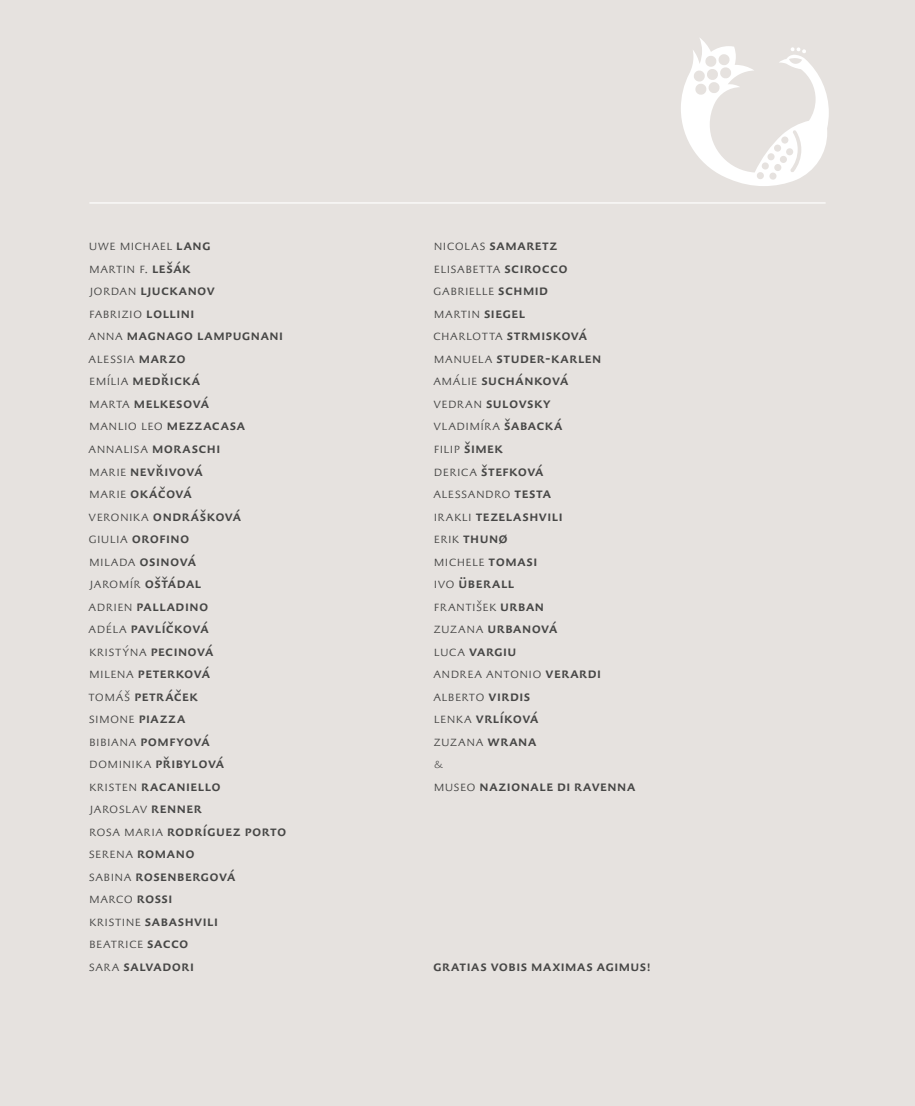
<style>
.page{position:relative;width:915px;height:1106px;background:#fff}
.page>*{position:absolute;margin:0;border:0;box-sizing:border-box;transform-origin:0 0}
.tabula_body{font:500 15.45px "Palatino Sans Com";letter-spacing:.04em;color:#474746}
.tabula_body-2{font:300 15.45px "Palatino Sans Com";letter-spacing:.04em;color:#474746}
.tabula_body-3{font:500 15.45px "Palatino Sans Com";letter-spacing:.08em;color:#474746}
.tabula_body-4{font:300 10.5px "Palatino Sans Com";color:#474746}
.s1{font-weight:500}
.s2{font-weight:300}
</style>
<div class="page">
<div style="left:0;top:0;width:914px;height:1106px;background:#e6e2df"></div>
<hr style="left:89px;top:202px;width:736px;height:1px;background:#fff">
<svg style="left:681px;top:38px;width:147px;height:148px"></svg>
<p class="tabula_body-2" style="left:89px;top:236px;width:123px">uwe michael <span class="s1">lang</span></p>
<p class="tabula_body-2" style="left:89px;top:258px;width:103px">martin f. <span class="s1">lešák</span></p>
<p class="tabula_body" style="left:90px;top:280px;width:126px"><span class="s2">jordan</span> ljuckanov</p>
<p class="tabula_body-2" style="left:89px;top:303px;width:107px">fabrizio <span class="s1">lollini</span></p>
<p class="tabula_body" style="left:89px;top:325px;width:196px"><span class="s2">anna</span> magnago lampugnani</p>
<p class="tabula_body-2" style="left:89px;top:348px;width:99px">alessia <span class="s1">marzo</span></p>
<p class="tabula_body" style="left:89px;top:370px;width:112px"><span class="s2">emília</span> medřická</p>
<p class="tabula_body" style="left:89px;top:393px;width:120px"><span class="s2">marta</span> melkesová</p>
<p class="tabula_body-2" style="left:89px;top:416px;width:156px">manlio leo <span class="s1">mezzacasa</span></p>
<p class="tabula_body-2" style="left:89px;top:438px;width:133px">annalisa <span class="s1">moraschi</span></p>
<p class="tabula_body" style="left:89px;top:460px;width:114px"><span class="s2">marie</span> nevřivová</p>
<p class="tabula_body" style="left:89px;top:483px;width:103px"><span class="s2">marie</span> okáčová</p>
<p class="tabula_body" style="left:89px;top:505px;width:153px"><span class="s2">veronika</span> ondrášková</p>
<p class="tabula_body" style="left:88px;top:528px;width:102px"><span class="s2">giulia</span> orofino</p>
<p class="tabula_body" style="left:89px;top:550px;width:107px"><span class="s2">milada</span> osinová</p>
<p class="tabula_body-2" style="left:90px;top:573px;width:113px">jaromír <span class="s1">ošťádal</span></p>
<p class="tabula_body" style="left:89px;top:595px;width:121px"><span class="s2">adrien</span> palladino</p>
<p class="tabula_body" style="left:89px;top:618px;width:120px"><span class="s2">adéla</span> pavlíčková</p>
<p class="tabula_body-2" style="left:89px;top:641px;width:125px">kristýna <span class="s1">pecinová</span></p>
<p class="tabula_body" style="left:89px;top:663px;width:121px"><span class="s2">milena</span> peterková</p>
<p class="tabula_body" style="left:88px;top:685px;width:111px"><span class="s2">tomáš</span> petráček</p>
<p class="tabula_body-2" style="left:89px;top:708px;width:97px">simone <span class="s1">piazza</span></p>
<p class="tabula_body" style="left:89px;top:730px;width:121px"><span class="s2">bibiana</span> pomfyová</p>
<p class="tabula_body" style="left:89px;top:753px;width:136px"><span class="s2">dominika</span> přibylová</p>
<p class="tabula_body" style="left:89px;top:775px;width:133px"><span class="s2">kristen</span> racaniello</p>
<p class="tabula_body-2" style="left:90px;top:798px;width:111px">jaroslav <span class="s1">renner</span></p>
<p class="tabula_body" style="left:89px;top:820px;width:199px"><span class="s2">rosa maria</span> rodríguez porto</p>
<p class="tabula_body-2" style="left:89px;top:843px;width:107px">serena <span class="s1">romano</span></p>
<p class="tabula_body" style="left:89px;top:865px;width:147px"><span class="s2">sabina</span> rosenbergová</p>
<p class="tabula_body-2" style="left:89px;top:888px;width:85px">marco <span class="s1">rossi</span></p>
<p class="tabula_body" style="left:89px;top:910px;width:130px"><span class="s2">kristine</span> sabashvili</p>
<p class="tabula_body-2" style="left:89px;top:933px;width:101px">beatrice <span class="s1">sacco</span></p>
<p class="tabula_body" style="left:89px;top:955px;width:107px"><span class="s2">sara</span> salvadori</p>
<p class="tabula_body" style="left:433px;top:235px;width:125px"><span class="s2">nicolas</span> samaretz</p>
<p class="tabula_body-2" style="left:433px;top:258px;width:135px">elisabetta <span class="s1">scirocco</span></p>
<p class="tabula_body-2" style="left:433px;top:281px;width:117px">gabrielle <span class="s1">schmid</span></p>
<p class="tabula_body-2" style="left:433px;top:303px;width:93px">martin <span class="s1">siegel</span></p>
<p class="tabula_body" style="left:433px;top:325px;width:155px"><span class="s2">charlotta</span> strmisková</p>
<p class="tabula_body" style="left:433px;top:348px;width:169px"><span class="s2">manuela</span> studer-karlen</p>
<p class="tabula_body" style="left:433px;top:370px;width:135px"><span class="s2">amálie</span> suchánková</p>
<p class="tabula_body" style="left:433px;top:393px;width:119px"><span class="s2">vedran</span> sulovsky</p>
<p class="tabula_body-2" style="left:433px;top:416px;width:130px">vladimíra <span class="s1">šabacká</span></p>
<p class="tabula_body-2" style="left:433px;top:438px;width:70px">filip <span class="s1">šimek</span></p>
<p class="tabula_body" style="left:433px;top:460px;width:110px"><span class="s2">derica</span> štefková</p>
<p class="tabula_body-2" style="left:433px;top:483px;width:118px">alessandro <span class="s1">testa</span></p>
<p class="tabula_body" style="left:433px;top:505px;width:130px"><span class="s2">irakli</span> tezelashvili</p>
<p class="tabula_body" style="left:433px;top:528px;width:76px"><span class="s2">erik</span> thunø</p>
<p class="tabula_body-2" style="left:433px;top:551px;width:105px">michele <span class="s1">tomasi</span></p>
<p class="tabula_body" style="left:433px;top:573px;width:82px"><span class="s2">ivo</span> überall</p>
<p class="tabula_body-2" style="left:433px;top:596px;width:112px">františek <span class="s1">urban</span></p>
<p class="tabula_body" style="left:433px;top:618px;width:125px"><span class="s2">zuzana</span> urbanová</p>
<p class="tabula_body" style="left:433px;top:640px;width:84px"><span class="s2">luca</span> vargiu</p>
<p class="tabula_body-2" style="left:433px;top:663px;width:169px">andrea antonio <span class="s1">verardi</span></p>
<p class="tabula_body-2" style="left:433px;top:686px;width:98px">alberto <span class="s1">virdis</span></p>
<p class="tabula_body" style="left:433px;top:708px;width:105px"><span class="s2">lenka</span> vrlíková</p>
<p class="tabula_body-2" style="left:433px;top:731px;width:103px">zuzana <span class="s1">wrana</span></p>
<p class="tabula_body-4" style="left:433px;top:758px;width:11px">&amp;</p>
<p class="tabula_body-3" style="left:433px;top:775px;width:202px"><span class="s2">museo</span> nazionale di ravenna</p>
<p class="tabula_body-3" style="left:433px;top:955px;width:219px">gratias vobis maximas agimus!</p>
</div>
